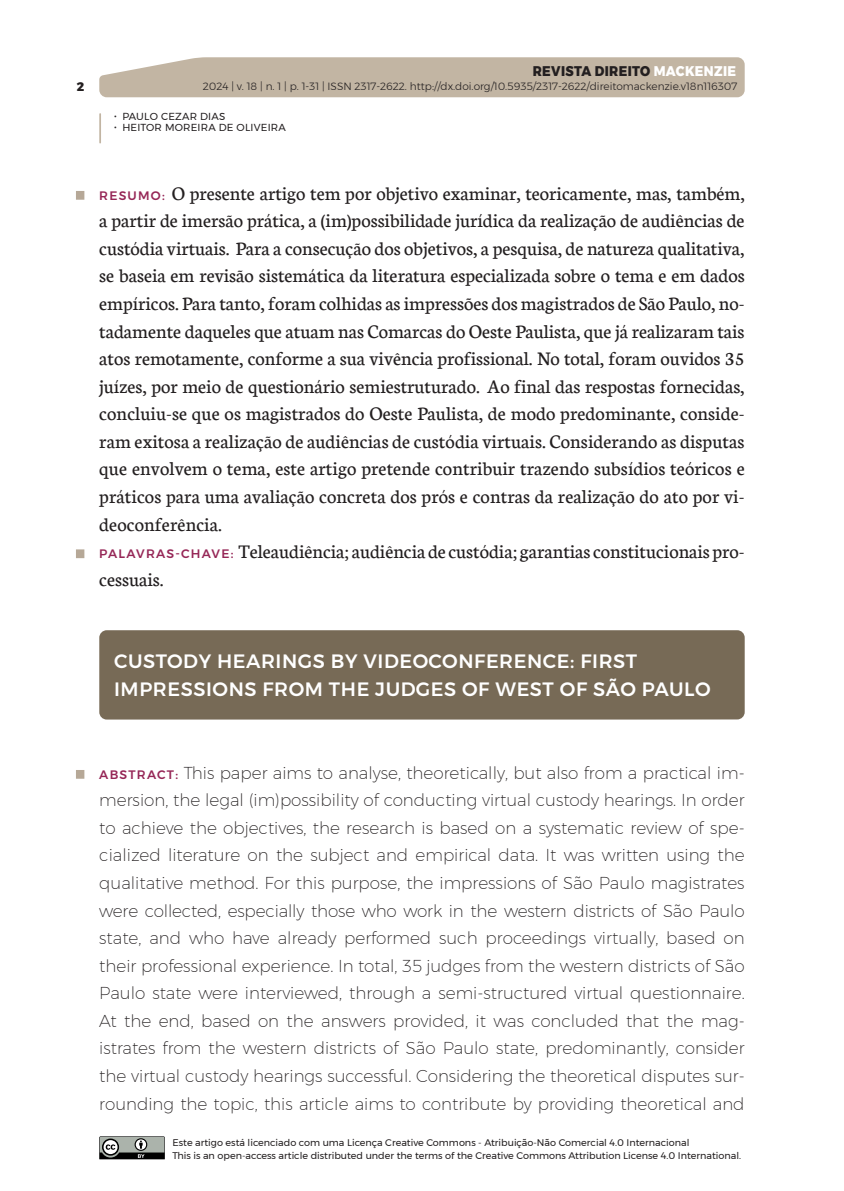
<style>
.page{position:relative;width:844px;height:1191px;background:#fff}
.page>*{position:absolute;margin:0;border:0;box-sizing:border-box;transform-origin:0 0}
.t1{font:20.47px/27.5px "Neuton";color:#231f20}
.t2{font:500 19.25px/27.7px "Montserrat";letter-spacing:.03em;color:#fff}
.t3{font:200 16.8px/27.7px "Montserrat";color:#231f20;text-align:justify}
.t4{font:800 14px "Montserrat";letter-spacing:.03em;color:#231f20;scale:.9 1}
.t5{font:800 12.25px "Montserrat";color:#231f20}
.t6{font:300 10.5px "Montserrat";color:#231f20}
.t7{font:10.15px "Montserrat";letter-spacing:.02em;color:#231f20}
.t8{font:9.62px/12.2px "Montserrat";color:#231f20}
.s1{color:#fff}
.s2{font-family:"Montserrat";font-weight:500;font-size:12.25px;color:#962757}
.s3{font-weight:500;font-size:12.25px;color:#962757}
</style>
<div class="page">
<div style="left:99px;top:57px;width:645px;height:40px;background:#c2b5a3"></div>
<hr style="left:99px;top:114px;width:2px;height:29px;background:#c2b5a3">
<svg style="left:99px;top:1136px;width:66px;height:23px;background:#777b77"></svg>
<div style="left:76px;top:191px;width:8px;height:9px;background:#b6a897"></div>
<div style="left:76px;top:549px;width:8px;height:9px;background:#b6a897"></div>
<div style="left:76px;top:770px;width:8px;height:8px;background:#b6a897"></div>
<div style="left:99px;top:630px;width:645px;height:89px;background:#776a56"></div>
<p class="t4" style="left:532px;top:59px;width:228px">REVISTA DIREITO <span class="s1">MACKENZIE</span></p>
<p class="t5" style="left:77px;top:76px;width:9px">2</p>
<p class="t6" style="left:203px;top:78px;width:536px">2024 | v. 18 | n. 1 | p. 1-31 | ISSN 2317-2622. http://dx.doi.org/10.5935/2317-2622/direitomackenzie.v18n116307</p>
<p class="t7" style="left:114px;top:109px;width:113px">• PAULO CEZAR DIAS</p>
<p class="t7" style="left:114px;top:120px;width:173px">• HEITOR MOREIRA DE OLIVEIRA</p>
<p class="t1" style="left:99px;top:179px;width:646px"><span class="s2">RESUMO:</span> O presente artigo tem por objetivo examinar, teoricamente, mas, também, a partir de imersão prática, a (im)possibilidade jurídica da realização de audiências de custódia virtuais. Para a consecução dos objetivos, a pesquisa, de natureza qualitativa, se baseia em revisão sistemática da literatura especializada sobre o tema e em dados empíricos. Para tanto, foram colhidas as impressões dos magistrados de São Paulo, no&shy;tadamente daqueles que atuam nas Comarcas do Oeste Paulista, que já realizaram tais atos remotamente, conforme a sua vivência profissional. No total, foram ouvidos 35 juízes, por meio de questionário semiestruturado. Ao final das respostas fornecidas, concluiu-se que os magistrados do Oeste Paulista, de modo predominante, conside&shy;ram exitosa a realização de audiências de custódia virtuais. Considerando as disputas que envolvem o tema, este artigo pretende contribuir trazendo subsídios teóricos e práticos para uma avaliação concreta dos prós e contras da realização do ato por vi&shy;deoconferência.<br><span class="s2">PALAVRAS-CHAVE:</span> Teleaudiência; audiência de custódia; garantias constitucionais pro&shy;cessuais.</p>
<p class="t2" style="left:114px;top:647px;width:598px">CUSTODY HEARINGS BY VIDEOCONFERENCE: FIRST<br>IMPRESSIONS FROM THE JUDGES OF WEST OF SÃO PAULO</p>
<p class="t3" style="left:99px;top:758px;width:646px"><span class="s3">ABSTRACT:</span> This paper aims to analyse, theoretically, but also from a practical im&shy;mersion, the legal (im)possibility of conducting virtual custody hearings. In order to achieve the objectives, the research is based on a systematic review of spe&shy;cialized literature on the subject and empirical data. It was written using the qualitative method. For this purpose, the impressions of São Paulo magistrates were collected, especially those who work in the western districts of São Paulo state, and who have already performed such proceedings virtually, based on their professional experience. In total, 35 judges from the western districts of São Paulo state were interviewed, through a semi-structured virtual questionnaire.<br>At the end, based on the answers provided, it was concluded that the mag&shy;istrates from the western districts of São Paulo state, predominantly, consider the virtual custody hearings successful. Considering the theoretical disputes sur&shy;rounding the topic, this article aims to contribute by providing theoretical and</p>
<p class="t8" style="left:172px;top:1136px;width:570px">Este artigo está licenciado com uma Licença Creative Commons - Atribuição-Não Comercial 4.0 Internacional<br>This is an open-access article distributed under the terms of the Creative Commons Attribution License 4.0 International.</p>
</div>
